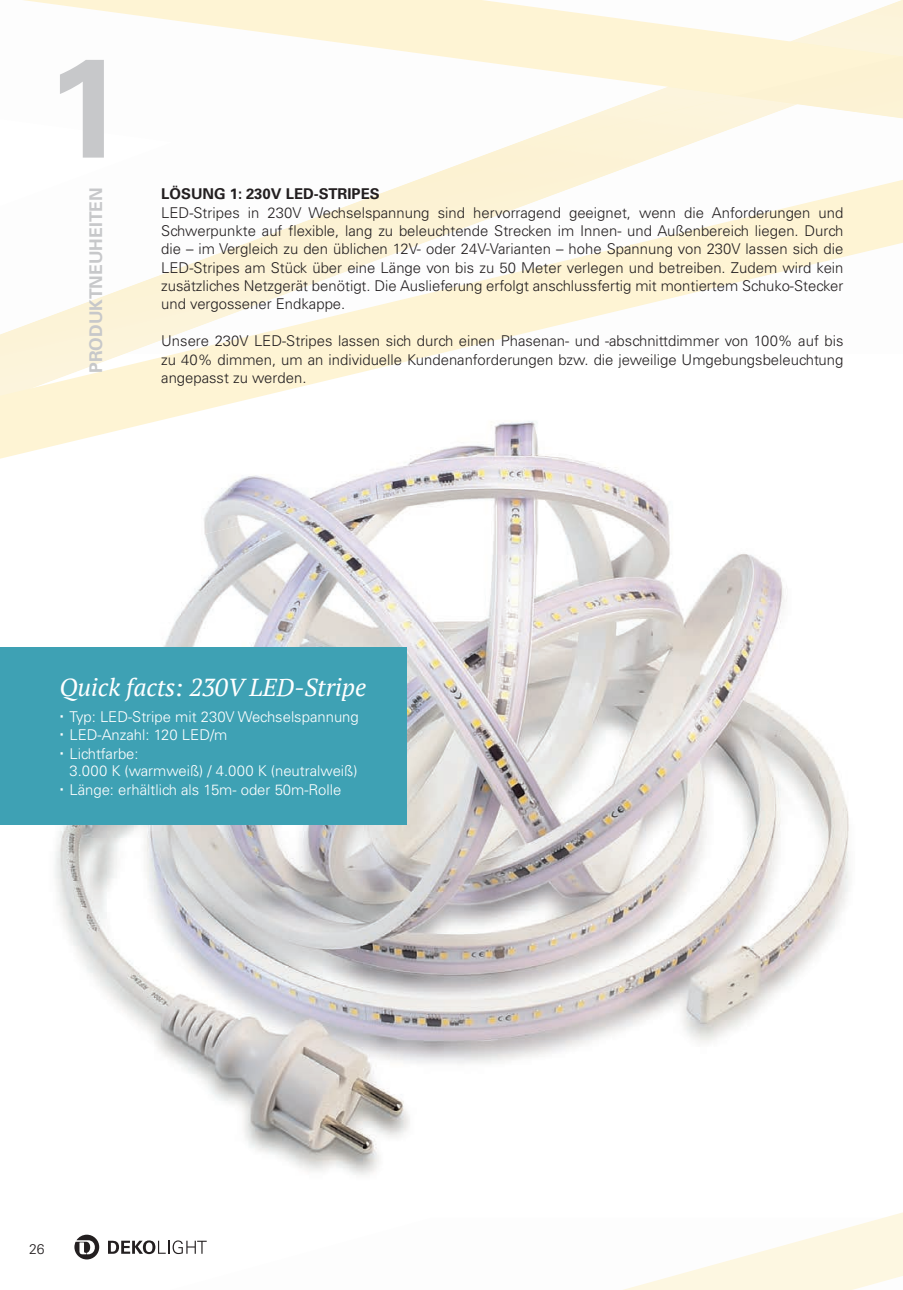
<style>
.page{position:relative;width:903px;height:1290px;background:#fff}
.page>*{position:absolute;margin:0;border:0;box-sizing:border-box;transform-origin:0 0}
.t1{font:700 140px "Univers";color:#c7c8ca}
.t2{font:italic 24.5px "PT Serif";color:#fff}
.t3{font:700 17.5px "Univers";color:#c7c8ca}
.t4{font:300 14.88px/18.4px "Univers";color:#231f20;text-align:justify}
.t5{font:300 14.88px/18.2px "Univers";color:#fff}
.t6{font:700 14.88px "Univers";color:#231f20}
.t7{font:300 14px "Univers";color:#231f20}
</style>
<div class="page">
<img style="left:0;top:583px;width:849px;height:592px">
<div style="left:0;top:647px;width:407px;height:177px;background:#3ea1b4"></div>
<svg style="left:23px;top:0;width:880px;height:96px"></svg>
<img style="left:202px;top:459px;width:580px;height:124px">
<img style="left:202px;top:459px;width:270px;height:70px">
<img style="left:427px;top:96px;width:333px;height:84px">
<img style="left:736px;top:56px;width:167px;height:62px">
<svg style="left:0;top:180px;width:903px;height:279px"></svg>
<img style="left:432px;top:1087px;width:417px;height:88px">
<svg style="left:623px;top:1212px;width:280px;height:78px"></svg>
<svg style="left:74px;top:1234px;width:25px;height:25px"></svg>
<svg style="left:108px;top:1240px;width:99px;height:14px"></svg>
<h1 class="t1" style="left:47px;top:26px;width:79px">1</h1>
<p class="t3" style="left:86px;top:373px;width:187px;rotate:-90deg">PRODUKTNEUHEITEN</p>
<p class="t6" style="left:161px;top:185px;width:220px">LÖSUNG 1: 230V LED-STRIPES</p>
<p class="t4" style="left:161px;top:203px;width:684px">LED-Stripes in 230V Wechselspannung sind hervorragend geeignet, wenn die Anforderungen und Schwerpunkte auf flexible, lang zu beleuchtende Strecken im Innen- und Außenbereich liegen. Durch die – im Vergleich zu den üblichen 12V- oder 24V-Varianten – hohe Spannung von 230V lassen sich die LED-Stripes am Stück über eine Länge von bis zu 50 Meter verlegen und betreiben. Zudem wird kein zusä tzliches Netzgerä t benö tigt. Die Auslieferung erfolgt anschlussfertig mit montiertem Schuko-Stecker und vergossener Endkappe.</p>
<p class="t4" style="left:161px;top:332px;width:684px">Unsere 230V LED-Stripes lassen sich durch einen Phasenan- und -abschnittdimmer von 100% auf bis zu 40% dimmen, um an individuelle Kundenanforderungen bzw. die jeweilige Umgebungsbeleuchtung angepasst zu werden.</p>
<h2 class="t2" style="left:60px;top:671px;width:308px">Quick facts: 230V LED-Stripe</h2>
<p class="t5" style="left:69px;top:707px;width:291px">Typ: LED-Stripe mit 230V Wechselspannung<br>LED-Anzahl: 120 LED/m<br>Lichtfarbe:<br>3.000 K (warmweiß) / 4.000 K (neutralweiß)<br>Länge: erhältlich als 15m- oder 50m-Rolle</p>
<p class="t7" style="left:29px;top:1240px;width:17px">26</p>
</div>
